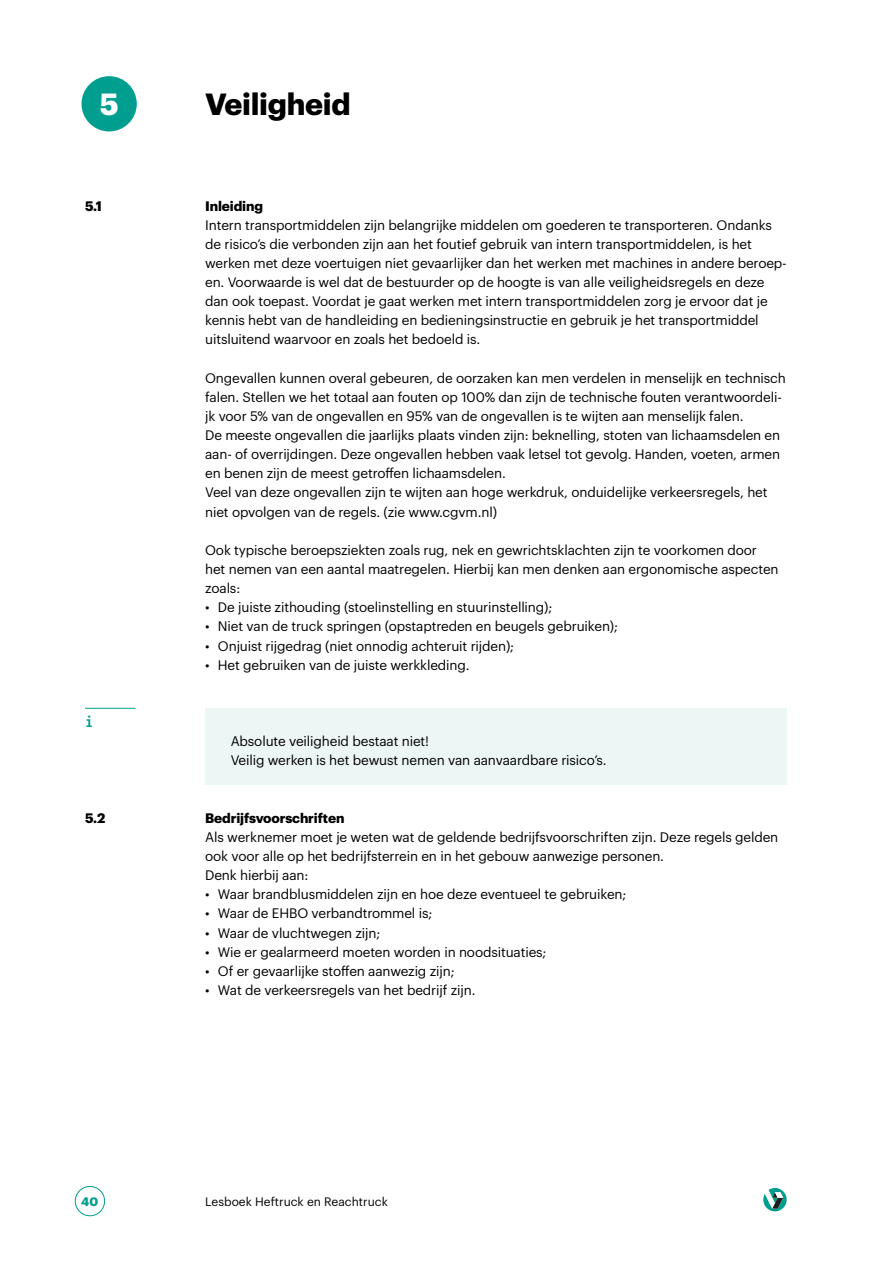
<style>
.page{position:relative;width:893px;height:1263px;background:#fff}
.page>*{position:absolute;margin:0;border:0;box-sizing:border-box;transform-origin:0 0}
.t1{font:700 30px "Graphik";letter-spacing:-.01em;color:#000}
.t2{font:700 30px "Graphik";color:#fff}
.t3{font:700 16.5px "Inconsolata";color:#009e8f}
.t4{font:13.5px/19.2px "Graphik";letter-spacing:-.01em;color:#000}
.t5{font:700 13.5px "Graphik";letter-spacing:-.01em;color:#000}
.t6{font:12px "Graphik";color:#000}
.t7{font:700 12px "Graphik";color:#009e8f}
</style>
<div class="page">
<div style="left:75px;top:1186px;width:30px;height:30px;border:1px solid #009e8f;border-radius:50%"></div>
<svg style="left:763px;top:1188px;width:24px;height:23px"></svg>
<div style="left:205px;top:708px;width:582px;height:76px;background:#ecf6f5"></div>
<hr style="left:85px;top:708px;width:51px;height:1px;background:#009e8f">
<div style="left:81px;top:76px;width:56px;height:55px;background:#009e8f;border-radius:50%"></div>
<h1 class="t2" style="left:100px;top:81px;width:20px">5</h1>
<h1 class="t1" style="left:205px;top:81px;width:147px">Veiligheid</h1>
<p class="t5" style="left:85px;top:195px;width:18px">5.1</p>
<p class="t3" style="left:85px;top:711px;width:10px">i</p>
<p class="t5" style="left:85px;top:807px;width:22px">5.2</p>
<p class="t5" style="left:205px;top:195px;width:59px">Inleiding</p>
<p class="t4" style="left:205px;top:214px;width:583px">Intern transportmiddelen zijn belangrijke middelen om goederen te transporteren. Ondanks de risico’s die verbonden zijn aan het foutief gebruik van intern transportmiddelen, is het werken met deze voertuigen niet gevaarlijker dan het werken met machines in andere beroep&shy;en. Voorwaarde is wel dat de bestuurder op de hoogte is van alle veiligheidsregels en deze dan ook toepast. Voordat je gaat werken met intern transportmiddelen zorg je ervoor dat je kennis hebt van de handleiding en bedieningsinstructie en gebruik je het transportmiddel uitsluitend waarvoor en zoals het bedoeld is.</p>
<p class="t4" style="left:205px;top:367px;width:582px">Ongevallen kunnen overal gebeuren, de oorzaken kan men verdelen in menselijk en technisch falen. Stellen we het totaal aan fouten op 100% dan zijn de technische fouten verantwoordeli&shy;jk voor 5% van de ongevallen en 95% van de ongevallen is te wijten aan menselijk falen.<br>De meeste ongevallen die jaarlijks plaats vinden zijn: beknelling, stoten van lichaamsdelen en aan- of overrijdingen. Deze ongevallen hebben vaak letsel tot gevolg. Handen, voeten, armen en benen zijn de meest getroffen lichaamsdelen.<br>Veel van deze ongevallen zijn te wijten aan hoge werkdruk, onduidelijke verkeersregels, het niet opvolgen van de regels. (zie www.cgvm.nl)</p>
<p class="t4" style="left:205px;top:539px;width:575px">Ook typische beroepsziekten zoals rug, nek en gewrichtsklachten zijn te voorkomen door het nemen van een aantal maatregelen. Hierbij kan men denken aan ergonomische aspecten zoals:</p>
<p class="t4" style="left:205px;top:597px;width:349px">• De juiste zithouding (stoelinstelling en stuurinstelling);</p>
<p class="t4" style="left:205px;top:616px;width:414px">• Niet van de truck springen (opstaptreden en beugels gebruiken);</p>
<p class="t4" style="left:205px;top:635px;width:311px">• Onjuist rijgedrag (niet onnodig achteruit rijden);</p>
<p class="t4" style="left:205px;top:654px;width:266px">• Het gebruiken van de juiste werkkleding.</p>
<p class="t4" style="left:231px;top:731px;width:377px">Absolute veiligheid bestaat niet!<br>Veilig werken is het bewust nemen van aanvaardbare risico’s.</p>
<p class="t5" style="left:205px;top:807px;width:141px">Bedrijfsvoorschriften</p>
<p class="t4" style="left:205px;top:826px;width:575px">Als werknemer moet je weten wat de geldende bedrijfsvoorschriften zijn. Deze regels gelden ook voor alle op het bedrijfsterrein en in het gebouw aanwezige personen.<br>Denk hierbij aan:</p>
<p class="t4" style="left:205px;top:884px;width:423px">• Waar brandblusmiddelen zijn en hoe deze eventueel te gebruiken;</p>
<p class="t4" style="left:205px;top:903px;width:229px">• Waar de EHBO verbandtrommel is;</p>
<p class="t4" style="left:205px;top:922px;width:177px">• Waar de vluchtwegen zijn;</p>
<p class="t4" style="left:205px;top:941px;width:343px">• Wie er gealarmeerd moeten worden in noodsituaties;</p>
<p class="t4" style="left:205px;top:960px;width:251px">• Of er gevaarlijke stoffen aanwezig zijn;</p>
<p class="t4" style="left:205px;top:979px;width:272px">• Wat de verkeersregels van het bedrijf zijn.</p>
<p class="t7" style="left:81px;top:1192px;width:18px">40</p>
<p class="t6" style="left:205px;top:1192px;width:184px">Lesboek Heftruck en Reachtruck</p>
</div>
